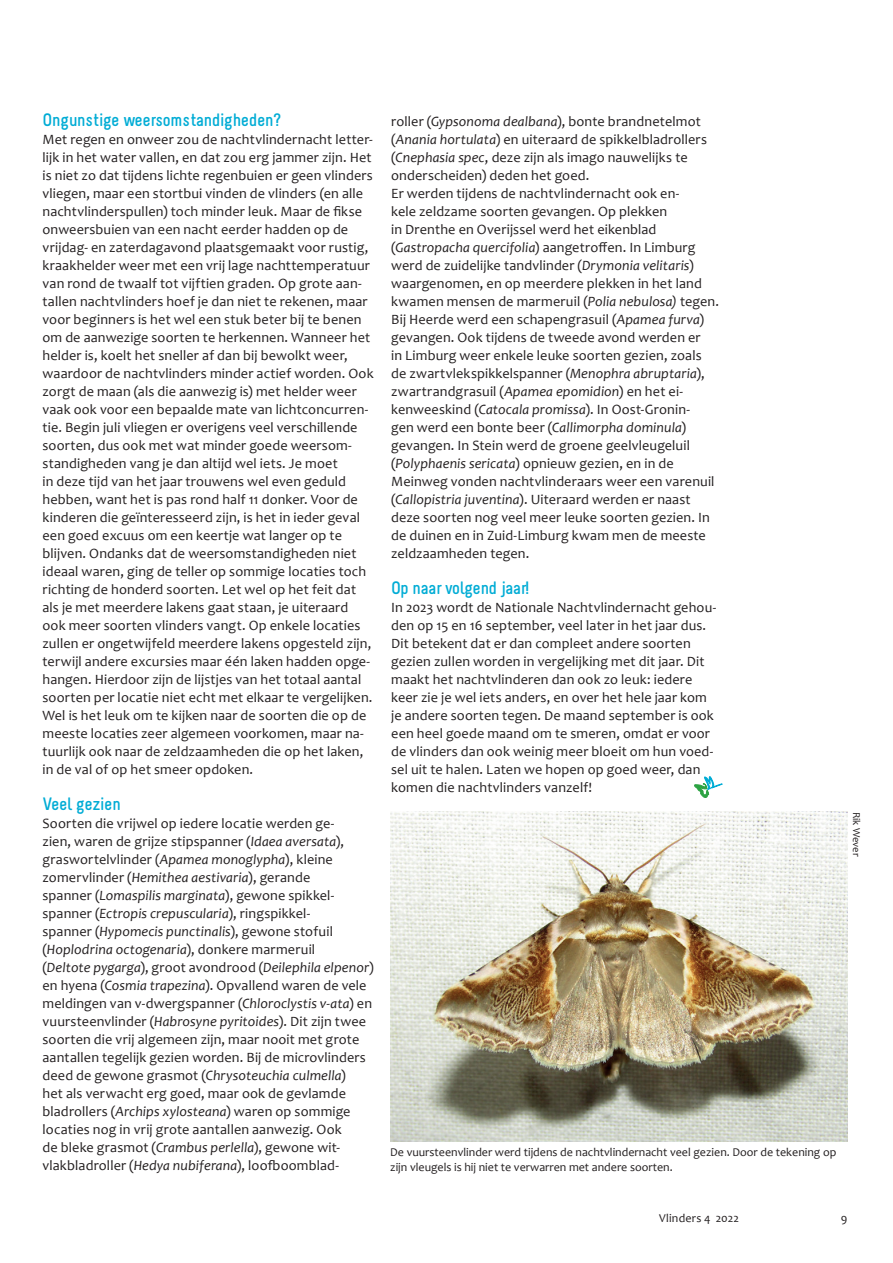
<style>
.page{position:relative;width:893px;height:1263px;background:#fff}
.page>*{position:absolute;margin:0;border:0;box-sizing:border-box;transform-origin:0 0}
.t1{font:700 18px "Melbourne";color:#00acd5}
.t2{font:14.25px/18px "Candara";letter-spacing:.01em;color:#231f20}
.t3{font:12px/15px "Candara";color:#231f20}
.t4{font:10.5px "Candara";color:#231f20}
.s1{font-style:italic}
</style>
<div class="page">
<img style="left:390px;top:811px;width:457px;height:331px">
<svg style="left:694px;top:776px;width:28px;height:22px"></svg>
<p class="t1" style="left:43px;top:110px;width:240px">Ongunstige weersomstandigheden?</p>
<p class="t2" style="left:43px;top:130px;width:333px">Met regen en onweer zou de nachtvlindernacht letter&shy;lijk in het water vallen, en dat zou erg jammer zijn. Het is niet zo dat tijdens lichte regenbuien er geen vlinders vliegen, maar een stortbui vinden de vlinders (en alle nachtvlinderspullen) toch minder leuk. Maar de fikse onweersbuien van een nacht eerder hadden op de vrijdag- en zaterdagavond plaatsgemaakt voor rustig, kraakhelder weer met een vrij lage nachttemperatuur van rond de twaalf tot vijftien graden. Op grote aan&shy;tallen nachtvlinders hoef je dan niet te rekenen, maar voor beginners is het wel een stuk beter bij te benen om de aanwezige soorten te herkennen. Wanneer het helder is, koelt het sneller af dan bij bewolkt weer, waardoor de nachtvlinders minder actief worden. Ook zorgt de maan (als die aanwezig is) met helder weer vaak ook voor een bepaalde mate van lichtconcurren&shy;tie. Begin juli vliegen er overigens veel verschillende soorten, dus ook met wat minder goede weersom&shy;standigheden vang je dan altijd wel iets. Je moet<br>in deze tijd van het jaar trouwens wel even geduld hebben, want het is pas rond half 11 donker. Voor de kinderen die geïnteresseerd zijn, is het in ieder geval een goed excuus om een keertje wat langer op te blijven. Ondanks dat de weersomstandigheden niet ideaal waren, ging de teller op sommige locaties toch richting de honderd soorten. Let wel op het feit dat als je met meerdere lakens gaat staan, je uiteraard ook meer soorten vlinders vangt. Op enkele locaties zullen er ongetwijfeld meerdere lakens opgesteld zijn, terwijl andere excursies maar één laken hadden opge&shy;hangen. Hierdoor zijn de lijstjes van het totaal aantal soorten per locatie niet echt met elkaar te vergelijken.<br>Wel is het leuk om te kijken naar de soorten die op de meeste locaties zeer algemeen voorkomen, maar na&shy;tuurlijk ook naar de zeldzaamheden die op het laken, in de val of op het smeer opdoken.</p>
<p class="t1" style="left:43px;top:794px;width:80px">Veel gezien</p>
<p class="t2" style="left:43px;top:814px;width:333px">Soorten die vrijwel op iedere locatie werden ge-<br>zien, waren de grijze stipspanner (<span class="s1">Idaea aversata</span>), graswortelvlinder (<span class="s1">Apamea monoglypha</span>), kleine zomervlinder (<span class="s1">Hemithea aestivaria</span>), gerande<br>spanner (<span class="s1">Lomaspilis marginata</span>), gewone spikkel&shy;spanner (<span class="s1">Ectropis crepuscularia</span>), ringspikkel-<br>spanner (<span class="s1">Hypomecis punctinalis</span>), gewone stofuil (<span class="s1">Hoplodrina octogenaria</span>), donkere marmeruil<br>(<span class="s1">Deltote pygarga</span>), groot avondrood (<span class="s1">Deilephila elpenor</span>) en hyena (<span class="s1">Cosmia trapezina</span>). Opvallend waren de vele meldingen van v-dwergspanner (<span class="s1">Chloroclystis v-ata</span>) en vuursteenvlinder (<span class="s1">Habrosyne pyritoides</span>). Dit zijn twee soorten die vrij algemeen zijn, maar nooit met grote aantallen tegelijk gezien worden. Bij de microvlinders deed de gewone grasmot (<span class="s1">Chrysoteuchia culmella</span>)<br>het als verwacht erg goed, maar ook de gevlamde bladrollers (<span class="s1">Archips xylosteana</span>) waren op sommige locaties nog in vrij grote aantallen aanwezig. Ook<br>de bleke grasmot (<span class="s1">Crambus perlella</span>), gewone wit&shy;vlakbladroller (<span class="s1">Hedya nubiferana</span>), loofboomblad-</p>
<p class="t2" style="left:391px;top:112px;width:329px">roller (<span class="s1">Gypsonoma dealbana</span>), bonte brandnetelmot (<span class="s1">Anania hortulata</span>) en uiteraard de spikkelbladrollers (<span class="s1">Cnephasia spec</span>, deze zijn als imago nauwelijks te onderscheiden) deden het goed.<br>Er werden tijdens de nachtvlindernacht ook en-<br>kele zeldzame soorten gevangen. Op plekken<br>in Drenthe en Overijssel werd het eikenblad (<span class="s1">Gastropacha quercifolia</span>) aangetroffen. In Limburg werd de zuidelijke tandvlinder (<span class="s1">Drymonia velitaris</span>) waargenomen, en op meerdere plekken in het land kwamen mensen de marmeruil (<span class="s1">Polia nebulosa)</span> tegen.<br>Bij Heerde werd een schapengrasuil (<span class="s1">Apamea furva</span>) gevangen. Ook tijdens de tweede avond werden er<br>in Limburg weer enkele leuke soorten gezien, zoals de zwartvlekspikkelspanner (<span class="s1">Menophra abruptaria</span>), zwartrandgrasuil (<span class="s1">Apamea epomidion</span>) en het ei&shy;kenweeskind (<span class="s1">Catocala promissa</span>). In Oost-Gronin-<br>gen werd een bonte beer (<span class="s1">Callimorpha dominula</span>) gevangen. In Stein werd de groene geelvleugeluil (<span class="s1">Polyphaenis sericata</span>) opnieuw gezien, en in de Meinweg vonden nachtvlinderaars weer een varenuil (<span class="s1">Callopistria juventina</span>). Uiteraard werden er naast deze soorten nog veel meer leuke soorten gezien. In de duinen en in Zuid-Limburg kwam men de meeste zeldzaamheden tegen.</p>
<p class="t1" style="left:391px;top:578px;width:139px">Op naar volgend jaar!</p>
<p class="t2" style="left:391px;top:598px;width:327px">In 2023 wordt de Nationale Nachtvlindernacht gehou&shy;den op 15 en 16 september, veel later in het jaar dus.<br>Dit betekent dat er dan compleet andere soorten gezien zullen worden in vergelijking met dit jaar. Dit maakt het nachtvlinderen dan ook zo leuk: iedere keer zie je wel iets anders, en over het hele jaar kom je andere soorten tegen. De maand september is ook een heel goede maand om te smeren, omdat er voor de vlinders dan ook weinig meer bloeit om hun voed&shy;sel uit te halen. Laten we hopen op goed weer, dan komen die nachtvlinders vanzelf!</p>
<p class="t4" style="left:863px;top:811px;width:46px;rotate:90deg">Rik Wever</p>
<p class="t3" style="left:390px;top:1144px;width:448px">De vuursteenvlinder werd tijdens de nachtvlindernacht veel gezien. Door de tekening op zijn vleugels is hij niet te verwarren met andere soorten.</p>
<p class="t3" style="left:659px;top:1210px;width:81px">Vlinders 4 2022</p>
<p class="t3" style="left:841px;top:1210px;width:8px">9</p>
</div>
